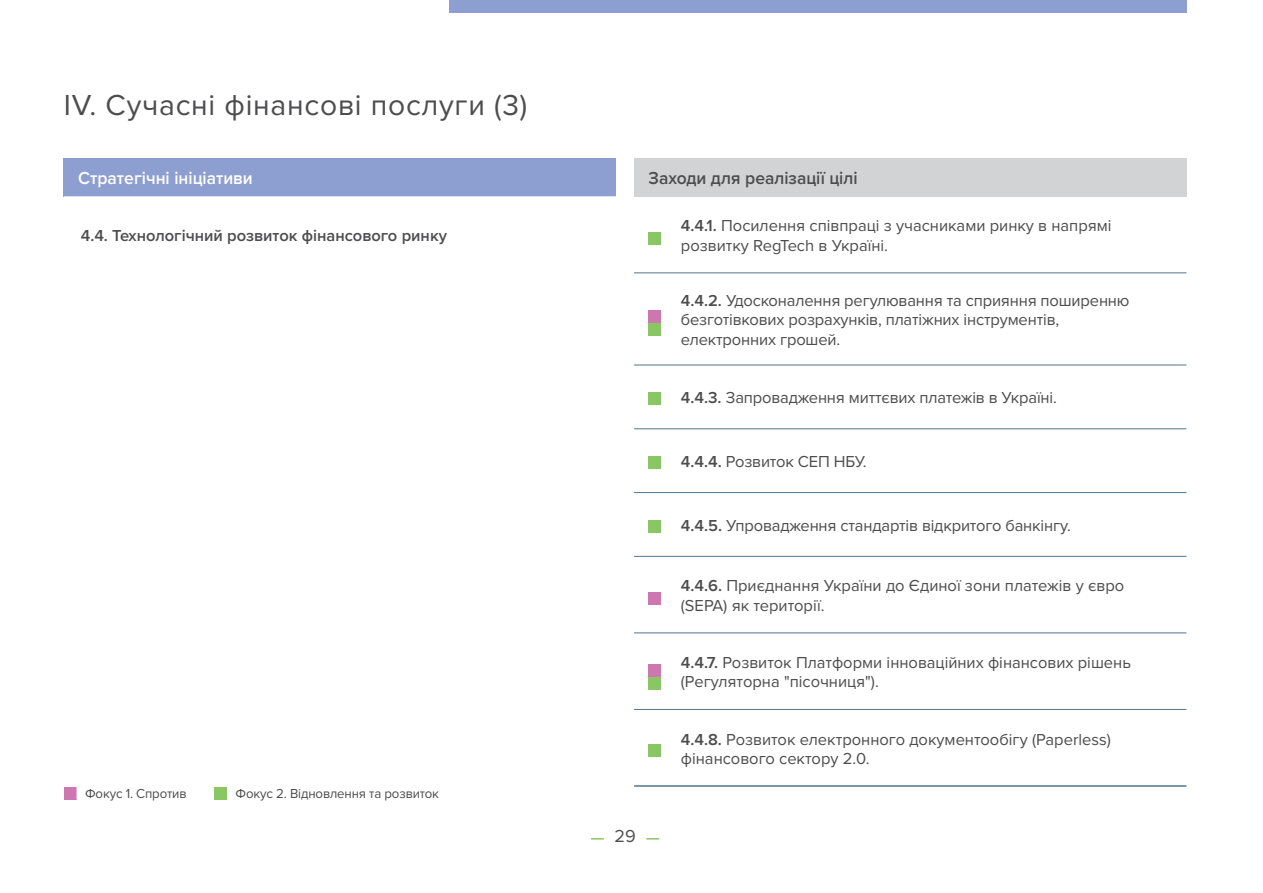
<style>
.page{position:relative;width:1263px;height:893px;background:#fff}
.page>*{position:absolute;margin:0;border:0;box-sizing:border-box;transform-origin:0 0}
.t1{font:30px "Proxima Nova";letter-spacing:.025em;color:#4d4d4f}
.t2{font:600 18px "Proxima Nova";color:#4d4d4f}
.t3{font:600 18px "Proxima Nova";color:#fff}
.t4{font:18px "Proxima Nova";color:#4d4d4f}
.t5{font:16.5px/19.5px "Proxima Nova";letter-spacing:-.01em;color:#4d4d4f}
.t6{font:600 16.5px "Proxima Nova";color:#4d4d4f}
.t7{font:13.5px "Proxima Nova";letter-spacing:-.01em;color:#4d4d4f}
.s1{font-weight:600}
</style>
<div class="page">
<div style="left:449px;top:0;width:737px;height:13px;background:#8d9ed0"></div>
<svg style="left:591px;top:838px;width:13px;height:1px"></svg>
<svg style="left:646px;top:838px;width:13px;height:1px"></svg>
<div style="left:64px;top:158px;width:552px;height:38px;background:#8d9ed0"></div>
<div style="left:634px;top:158px;width:552px;height:38px;background:#d1d3d4"></div>
<hr style="left:634px;top:272px;width:552px;height:1px;background:#51758b">
<hr style="left:634px;top:365px;width:552px;height:1px;background:#51758b">
<hr style="left:634px;top:428px;width:552px;height:1px;background:#51758b">
<hr style="left:634px;top:492px;width:552px;height:1px;background:#51758b">
<hr style="left:634px;top:556px;width:552px;height:1px;background:#51758b">
<hr style="left:634px;top:632px;width:552px;height:1px;background:#51758b">
<hr style="left:634px;top:709px;width:552px;height:1px;background:#51758b">
<hr style="left:634px;top:785px;width:552px;height:2px;background:#51758b">
<div style="left:648px;top:232px;width:13px;height:12px;background:#89c765"></div>
<div style="left:648px;top:520px;width:13px;height:13px;background:#89c765"></div>
<div style="left:648px;top:456px;width:13px;height:13px;background:#89c765"></div>
<div style="left:648px;top:392px;width:13px;height:13px;background:#89c765"></div>
<div style="left:648px;top:592px;width:13px;height:13px;background:#cd76b0"></div>
<div style="left:648px;top:744px;width:13px;height:12px;background:#89c765"></div>
<div style="left:648px;top:310px;width:13px;height:13px;background:#cd76b0"></div>
<div style="left:648px;top:323px;width:13px;height:13px;background:#89c765"></div>
<div style="left:648px;top:664px;width:13px;height:13px;background:#cd76b0"></div>
<div style="left:648px;top:677px;width:13px;height:13px;background:#89c765"></div>
<div style="left:64px;top:787px;width:13px;height:12px;background:#cd76b0"></div>
<div style="left:214px;top:787px;width:13px;height:12px;background:#89c765"></div>
<h1 class="t1" style="left:64px;top:87px;width:465px">IV. Сучасні фінансові послуги (3)</h1>
<p class="t3" style="left:78px;top:168px;width:176px">Стратегічні ініціативи</p>
<p class="t2" style="left:649px;top:168px;width:210px">Заходи для реалізації цілі</p>
<p class="t6" style="left:81px;top:226px;width:368px">4.4. Технологічний розвиток фінансового ринку</p>
<p class="t5" style="left:681px;top:216px;width:432px"><span class="s1">4.4.1.</span> Посилення співпраці з учасниками ринку в напрямі розвитку RegTech в Україні.</p>
<p class="t5" style="left:681px;top:291px;width:450px"><span class="s1">4.4.2.</span> Удосконалення регулювання та сприяння поширенню безготівкових розрахунків, платіжних інструментів, електронних грошей.</p>
<p class="t5" style="left:681px;top:388px;width:377px"><span class="s1">4.4.3.</span> Запровадження миттєвих платежів в Україні.</p>
<p class="t5" style="left:681px;top:452px;width:187px"><span class="s1">4.4.4.</span> Розвиток СЕП НБУ.</p>
<p class="t5" style="left:681px;top:516px;width:391px"><span class="s1">4.4.5.</span> Упровадження стандартів відкритого банкінгу.</p>
<p class="t5" style="left:681px;top:576px;width:445px"><span class="s1">4.4.6.</span> Приєднання України до Єдиної зони платежів у євро (SEPA) як території.</p>
<p class="t5" style="left:681px;top:653px;width:452px"><span class="s1">4.4.7.</span> Розвиток Платформи інноваційних фінансових рішень (Регуляторна "пісочниця").</p>
<p class="t7" style="left:85px;top:786px;width:103px">Фокус 1. Спротив</p>
<p class="t7" style="left:236px;top:786px;width:205px">Фокус 2. Відновлення та розвиток</p>
<p class="t4" style="left:614px;top:825px;width:23px">29</p>
<p class="t5" style="left:681px;top:730px;width:431px"><span class="s1">4.4.8.</span> Розвиток електронного документообігу (Paperless) фінансового сектору 2.0.</p>
</div>
